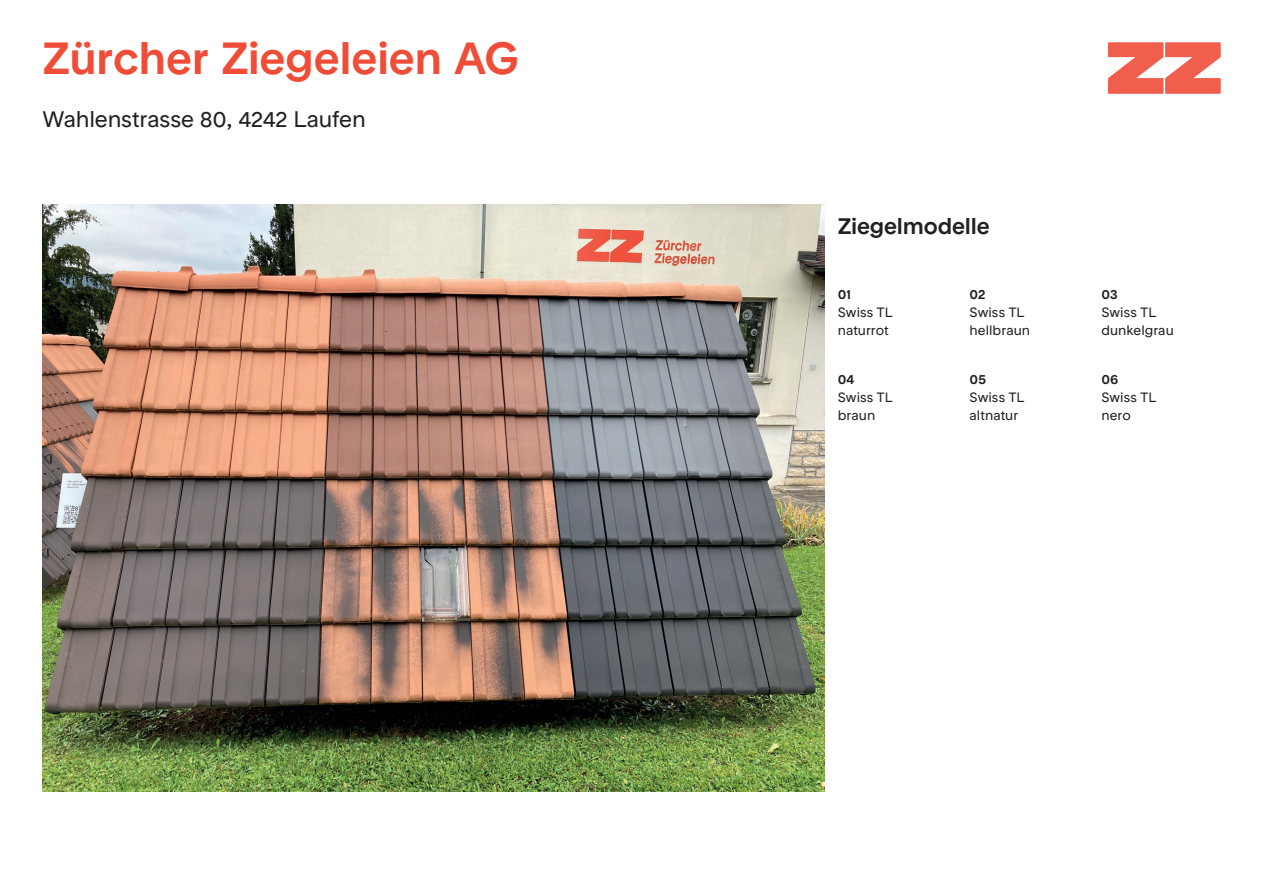
<style>
.page{position:relative;width:1263px;height:893px;background:#fff}
.page>*{position:absolute;margin:0;border:0;box-sizing:border-box;transform-origin:0 0}
.t1{font:500 45px "RT Rondelle";letter-spacing:-.01em;color:#ef4d37}
.t2{font:22.5px "RT Rondelle";letter-spacing:-.01em;color:#231f20}
.t3{font:500 22.5px "RT Rondelle";letter-spacing:-.005em;color:#231f20}
.t4{font:13.5px/18px "RT Rondelle";letter-spacing:.005em;color:#231f20}
.t5{font:500 13.5px "RT Rondelle";letter-spacing:.01em;color:#231f20}
</style>
<div class="page">
<svg style="left:1108px;top:43px;width:112px;height:51px"></svg>
<img style="left:43px;top:204px;width:782px;height:587px">
<h1 class="t1" style="left:43px;top:31px;width:478px">Zürcher Ziegeleien AG</h1>
<h2 class="t2" style="left:43px;top:106px;width:325px">Wahlenstrasse 80, 4242 Laufen</h2>
<h2 class="t3" style="left:838px;top:213px;width:153px">Ziegelmodelle</h2>
<p class="t5" style="left:838px;top:286px;width:15px">01</p>
<p class="t4" style="left:838px;top:303px;width:56px">Swiss TL naturrot</p>
<p class="t5" style="left:838px;top:371px;width:18px">04</p>
<p class="t4" style="left:838px;top:388px;width:56px">Swiss TL braun</p>
<p class="t5" style="left:969px;top:286px;width:18px">02</p>
<p class="t4" style="left:969px;top:303px;width:62px">Swiss TL hellbraun</p>
<p class="t5" style="left:969px;top:371px;width:18px">05</p>
<p class="t4" style="left:969px;top:388px;width:56px">Swiss TL altnatur</p>
<p class="t5" style="left:1101px;top:286px;width:18px">03</p>
<p class="t4" style="left:1101px;top:303px;width:74px">Swiss TL dunkelgrau</p>
<p class="t5" style="left:1101px;top:371px;width:19px">06</p>
<p class="t4" style="left:1101px;top:388px;width:56px">Swiss TL nero</p>
</div>
